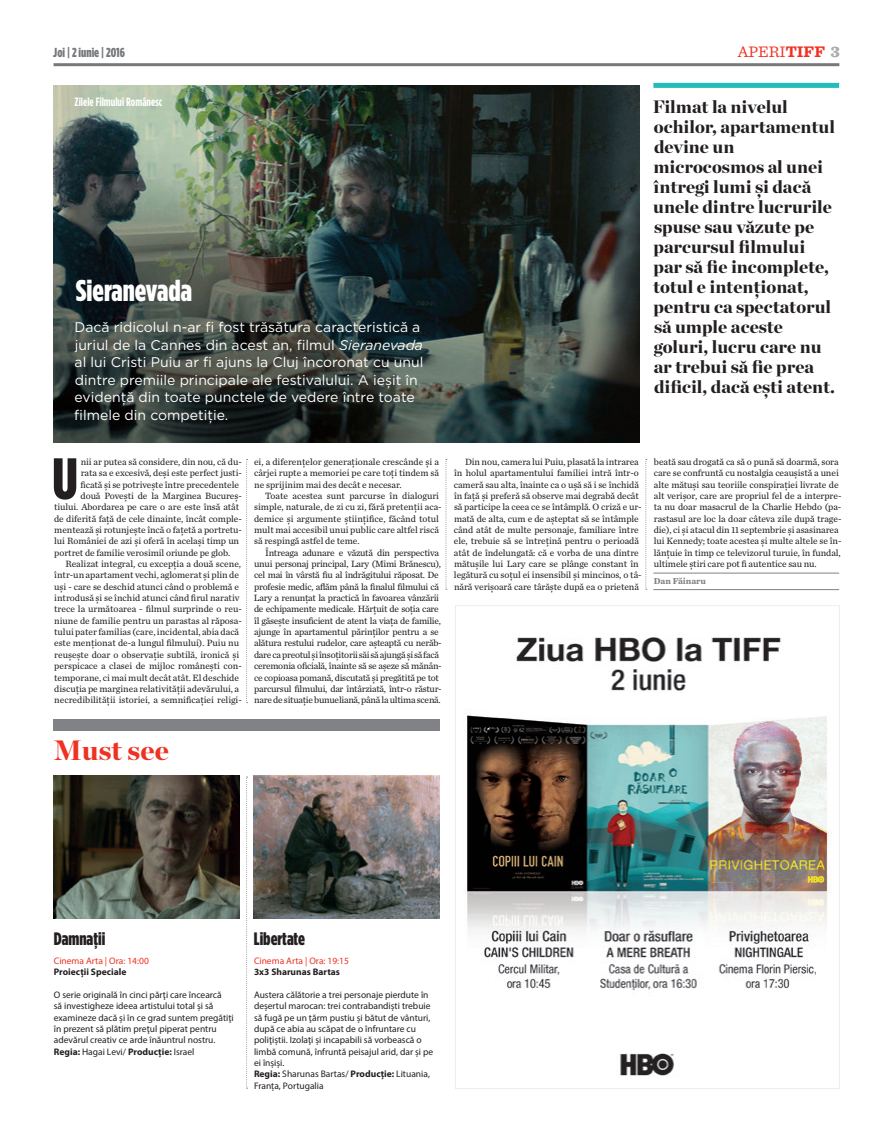
<style>
.page{position:relative;width:893px;height:1134px;background:#fff}
.page>*{position:absolute;margin:0;border:0;box-sizing:border-box;transform-origin:0 0}
.t1{font:900 58.1px "Gotham Condensed";color:#231f20}
.t2{font:900 30px "Gotham Condensed";color:#fff}
.t3{font:900 28px "Chronicle Display";color:#ef3122}
.t4{font:900 18px/20px "Chronicle Display";color:#231f20}
.t5{font:900 18px "Gotham Condensed";color:#231f20}
.t6{font:16px "Sentinel";color:#ef3122}
.t7{font:14px/17.5px "Gotham";color:#fff}
.t8{font:900 13px "Gotham Condensed";color:#76787b}
.t9{font:700 12px "Gotham Condensed";color:#fff}
.t10{font:9.5px/11.3px "Chronicle Text G2";letter-spacing:-.005em;color:#231f20}
.t11{font:9.5px/11.3px "Chronicle Text G2";letter-spacing:-.025em;color:#231f20}
.t12{font:9.5px/11.3px "Myriad Pro";color:#231f20}
.t13{font:9.5px "Myriad Pro";color:#ef3122}
.t14{font:700 9.5px "Myriad Pro";color:#231f20}
.t15{font:700 9px "Chronicle Text G2";color:#808285}
.s1{font-weight:700}
.s2{font-weight:900;color:#aaabaf}
.s3{font-style:italic}
</style>
<div class="page">
<hr style="left:54px;top:63px;width:785px;height:3px;background:#76787b">
<img style="left:54px;top:85px;width:585px;height:357px">
<img style="left:464px;top:637px;width:367px;height:439px">
<hr style="left:653px;top:573px;width:186px;height:1px;background:#808285">
<hr style="left:653px;top:589px;width:186px;height:1px;background:#808285">
<div style="left:653px;top:83px;width:186px;height:5px;background:#21bdbd"></div>
<svg style="left:445px;top:459px;width:2px;height:131px"></svg>
<svg style="left:645px;top:459px;width:2px;height:131px"></svg>
<svg style="left:246px;top:459px;width:2px;height:244px"></svg>
<svg style="left:246px;top:776px;width:2px;height:313px"></svg>
<img style="left:54px;top:776px;width:186px;height:142px">
<img style="left:254px;top:776px;width:185px;height:142px">
<div style="left:54px;top:719px;width:386px;height:12px;background:#808285"></div>
<h3 class="t8" style="left:53px;top:44px;width:73px">Joi | 2 iunie | 2016</h3>
<h3 class="t6" style="left:738px;top:39px;width:104px">APERI<span class="s1">TIFF</span> <span class="s2">3</span></h3>
<p class="t9" style="left:75px;top:95px;width:89px">Zilele Filmului Românesc</p>
<h2 class="t2" style="left:76px;top:272px;width:118px">Sieranevada</h2>
<p class="t7" style="left:74px;top:318px;width:351px">Dacă ridicolul n-ar fi fost trăsătura caracteristică a juriul de la Cannes din acest an, filmul <span class="s3">Sieranevada </span>al lui Cristi Puiu ar fi ajuns la Cluj încoronat cu unul dintre premiile principale ale festivalului. A ieșit în evidenţă din toate punctele de vedere între toate filmele din competiţie.</p>
<p class="t10" style="left:254px;top:456px;width:187px;text-align:justify">ei, a diferențelor generaționale crescânde și a cârjei rupte a memoriei pe care toți tindem să ne sprijinim mai des decât e necesar.</p>
<p class="t10" style="left:254px;top:490px;width:189px;text-indent:11px">Toate acestea sunt parcurse în dialoguri simple, naturale, de zi cu zi, fără pretenții aca&shy;demice și argumente științifice, făcând totul mult mai accesibil unui public care altfel riscă să respingă astfel de teme.</p>
<p class="t11" style="left:254px;top:546px;width:189px;text-indent:11px">Întreaga adunare e văzută din perspectiva unui personaj principal, Lary (Mimi Brănescu), cel mai în vârstă fiu al îndrăgitului răposat. De profesie medic, aflăm până la finalul filmului că Lary a renunțat la practică în favoarea vânzării de echipamente medicale. Hărțuit de soția care îl găsește insuficient de atent la viața de familie, ajunge în apartamentul părinților pentru a se alătura restului rudelor, care așteaptă cu nerăb&shy;dare ca preotul și însoțitorii săi să ajungă și să facă ceremonia oficială, înainte să se așeze să mănân&shy;ce copioasa pomană, discutată și pregătită pe tot parcursul filmului, dar întârziată, într-o răstur&shy;nare de situație bunueliană, până la ultima scenă.</p>
<h1 class="t1" style="left:52px;top:444px;width:27px">U</h1>
<p class="t10" style="left:81px;top:456px;width:163px">nii ar putea să considere, din nou, că du-</p>
<p class="t10" style="left:81px;top:467px;width:163px">rata sa e excesivă, deși este perfect justi-</p>
<p class="t10" style="left:80px;top:478px;width:160px">ficată și se potrivește între precedentele</p>
<p class="t10" style="left:81px;top:490px;width:163px">două Povești de la Marginea Bucureș-</p>
<p class="t10" style="left:54px;top:501px;width:187px">tiului. Abordarea pe care o are este însă atât</p>
<p class="t10" style="left:54px;top:512px;width:189px">de diferită față de cele dinainte, încât comple-</p>
<p class="t10" style="left:54px;top:524px;width:189px">mentează și rotunjește încă o fațetă a portretu-</p>
<p class="t10" style="left:54px;top:535px;width:186px">lui României de azi și oferă în același timp un</p>
<p class="t10" style="left:54px;top:546px;width:177px">portret de familie verosimil oriunde pe glob.</p>
<p class="t10" style="left:65px;top:558px;width:177px">Realizat integral, cu excepția a două scene,</p>
<p class="t10" style="left:54px;top:569px;width:186px">într-un apartament vechi, aglomerat și plin de</p>
<p class="t10" style="left:54px;top:580px;width:186px">uși - care se deschid atunci când o problemă e</p>
<p class="t10" style="left:54px;top:592px;width:187px">introdusă și se închid atunci când firul narativ</p>
<p class="t10" style="left:54px;top:603px;width:189px">trece la următoarea - filmul surprinde o reu-</p>
<p class="t10" style="left:54px;top:614px;width:189px">niune de familie pentru un parastas al răposa-</p>
<p class="t10" style="left:54px;top:626px;width:187px">tului pater familias (care, incidental, abia dacă</p>
<p class="t10" style="left:54px;top:637px;width:186px">este menționat de-a lungul filmului). Puiu nu</p>
<p class="t10" style="left:54px;top:648px;width:186px">reușește doar o observație subtilă, ironică și</p>
<p class="t10" style="left:54px;top:660px;width:189px">perspicace a clasei de mijloc românești con-</p>
<p class="t10" style="left:54px;top:671px;width:186px">temporane, ci mai mult decât atât. El deschide</p>
<p class="t10" style="left:54px;top:682px;width:186px">discuția pe marginea relativității adevărului, a</p>
<p class="t10" style="left:54px;top:694px;width:189px">necredibilității istoriei, a semnificației religi-</p>
<p class="t4" style="left:653px;top:96px;width:184px">Filmat la nivelul ochilor, apartamentul devine un microcosmos al unei întregi lumi și dacă unele dintre lucrurile spuse sau văzute pe parcursul filmului par să fie incomplete, totul e intenționat, pentru ca spectatorul să umple aceste goluri, lucru care nu ar trebui să fie prea dificil, dacă ești atent.</p>
<p class="t10" style="left:454px;top:456px;width:189px;text-indent:11px">Din nou, camera lui Puiu, plasată la intrarea în holul apartamentului familiei intră într-o cameră sau alta, înainte ca o ușă să i se închidă în față și preferă să observe mai degrabă decât să participe la ceea ce se întâmplă. O criză e ur&shy;mată de alta, cum e de așteptat să se întâmple când atât de multe personaje, familiare între ele, trebuie să se întrețină pentru o perioadă atât de îndelungată: că e vorba de una dintre mătușile lui Lary care se plânge constant în legătură cu soțul ei insensibil și mincinos, o tâ&shy;nără verișoară care târăște după ea o prietenă</p>
<p class="t10" style="left:654px;top:456px;width:189px">beată sau drogată ca să o pună să doarmă, sora care se confruntă cu nostalgia ceaușistă a unei alte mătuși sau teoriile conspirației livrate de alt verișor, care are propriul fel de a interpre&shy;ta nu doar masacrul de la Charlie Hebdo (pa&shy;rastasul are loc la doar câteva zile după trage&shy;die), ci și atacul din 11 septembrie și asasinarea lui Kennedy; toate acestea și multe altele se în&shy;lănțuie în timp ce televizorul turuie, în fundal, ultimele știri care pot fi autentice sau nu.</p>
<p class="t15" style="left:654px;top:574px;width:54px">Dan Făinaru</p>
<h3 class="t3" style="left:54px;top:727px;width:117px">Must see</h3>
<h3 class="t5" style="left:54px;top:928px;width:53px">Damnații</h3>
<h3 class="t5" style="left:254px;top:928px;width:53px">Libertate</h3>
<p class="t13" style="left:54px;top:955px;width:97px">Cinema Arta | Ora: 14:00</p>
<p class="t14" style="left:54px;top:966px;width:74px">Proiecții Speciale</p>
<p class="t12" style="left:54px;top:989px;width:181px">O serie originală în cinci părţi care încearcă<br>să investigheze ideea artistului total şi să examineze dacă şi în ce grad suntem pregătiţi în prezent să plătim preţul piperat pentru adevărul creativ ce arde înăuntrul nostru.<br><span class="s1">Regia:</span> Hagai Levi/ <span class="s1">Producție:</span> Israel</p>
<p class="t13" style="left:254px;top:955px;width:97px">Cinema Arta | Ora: 19:15</p>
<p class="t14" style="left:254px;top:966px;width:88px">3x3 Sharunas Bartas</p>
<p class="t12" style="left:254px;top:989px;width:181px">Austera călătorie a trei personaje pierdute în deşertul marocan: trei contrabandişti trebuie să fugă pe un ţărm pustiu şi bătut de vânturi, după ce abia au scăpat de o înfruntare cu poliţiştii. Izolaţi şi incapabili să vorbească o limbă comună, înfruntă peisajul arid, dar şi pe ei înşişi.<br><span class="s1">Regia:</span> Sharunas Bartas/ <span class="s1">Producție:</span> Lituania, Franța, Portugalia</p>
</div>
